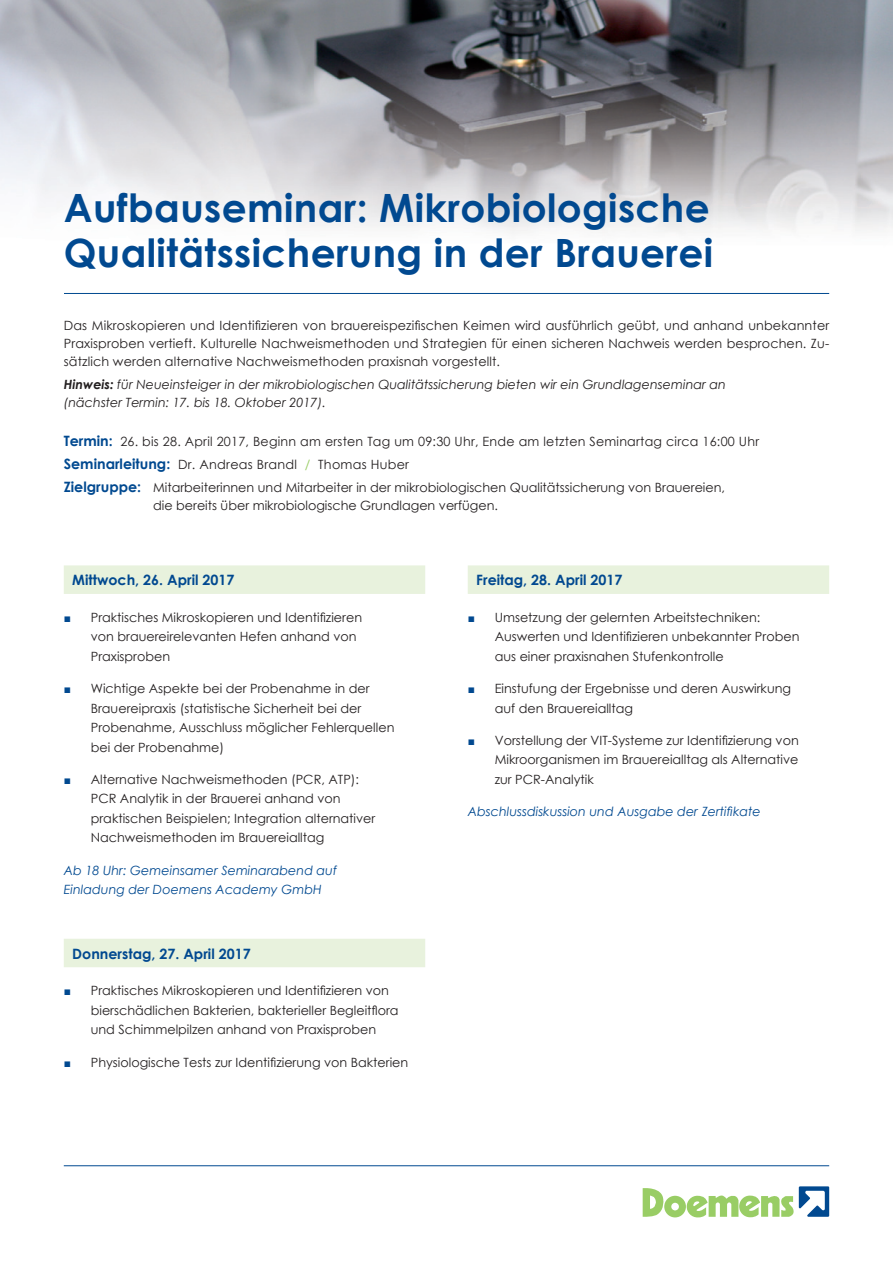
<style>
.page{position:relative;width:893px;height:1263px;background:#fff}
.page>*{position:absolute;margin:0;border:0;box-sizing:border-box;transform-origin:0 0}
.t1{font:700 39px/45px "Century Gothic";letter-spacing:.01em;color:#014990}
.t2{font:700 14.25px "Century Gothic";color:#014990}
.t3{font:12.75px/19.5px "Century Gothic";color:#231f20}
.t4{font:italic 12.75px/18px "Century Gothic";color:#231f20}
.t5{font:12.75px/23.7px "Century Gothic";letter-spacing:.02em;color:#231f20}
.t6{font:italic 12.75px/19.5px "Century Gothic";color:#014990}
.s1{font-weight:700}
.s2{font-weight:700;font-size:14.25px;color:#014990}
.s3{color:#99cd65}
.s4{font-family:"Times New Roman";font-style:italic;font-size:12px;color:#014990}
</style>
<div class="page">
<img style="left:0;top:0;width:893px;height:233px">
<hr style="left:64px;top:293px;width:765px;height:1px;background:#014990">
<div style="left:64px;top:565px;width:361px;height:29px;background:#e8f2dd"></div>
<div style="left:64px;top:939px;width:361px;height:28px;background:#e8f2dd"></div>
<div style="left:468px;top:565px;width:361px;height:29px;background:#e8f2dd"></div>
<svg style="left:643px;top:1186px;width:186px;height:31px"></svg>
<hr style="left:64px;top:1165px;width:765px;height:1px;background:#014990">
<h1 class="t1" style="left:64px;top:183px;width:651px">Aufbauseminar: Mikrobiologische<br>Qualitätssicherung in der Brauerei</h1>
<p class="t3" style="left:64px;top:317px;width:767px;line-height:18px;text-align:justify">Das Mikroskopieren und Identifizieren von brauereispezifischen Keimen wird ausführlich geübt, und anhand unbekannter Praxisproben vertieft. Kulturelle Nachweismethoden und Strategien für einen sicheren Nachweis werden besprochen. Zu&shy;sätzlich werden alternative Nachweismethoden praxisnah vorgestellt.</p>
<p class="t4" style="left:64px;top:375px;width:664px"><span class="s1">Hinweis:</span> für Neueinsteiger in der mikrobiologischen Qualitätssicherung bieten wir ein Grundlagenseminar an (nächster Termin: 17. bis 18. Oktober 2017).</p>
<p class="t5" style="left:64px;top:429px;width:697px"><span class="s2">Termin:</span> 26. bis 28. April 2017, Beginn am ersten Tag um 09:30 Uhr, Ende am letzten Seminartag circa 16:00 Uhr<br><span class="s2">Seminarleitung:</span> Dr. Andreas Brandl <span class="s3">/</span> Thomas Huber</p>
<p class="t3" style="left:153px;top:478px;width:573px;line-height:18px;text-indent:-89px"><span class="s2">Zielgruppe:</span> Mitarbeiterinnen und Mitarbeiter in der mikrobiologischen Qualitätssicherung von Brauereien, die bereits über mikrobiologische Grundlagen verfügen.</p>
<p class="t2" style="left:72px;top:569px;width:164px">Mittwoch, 26. April 2017</p>
<p class="t3" style="left:91px;top:607px;width:273px;text-indent:-27px"><span class="s4">■</span> Praktisches Mikroskopieren und Identifizieren von brauereirelevanten Hefen anhand von<br>Praxisproben</p>
<p class="t3" style="left:91px;top:679px;width:305px;text-indent:-27px"><span class="s4">■</span> Wichtige Aspekte bei der Probenahme in der Brauereipraxis (statistische Sicherheit bei der Probenahme, Ausschluss möglicher Fehlerquellen bei der Probenahme)</p>
<p class="t3" style="left:91px;top:769px;width:286px;text-indent:-27px"><span class="s4">■</span> Alternative Nachweismethoden (PCR, ATP):<br>PCR Analytik in der Brauerei anhand von praktischen Beispielen; Integration alternativer Nachweismethoden im Brauereialltag</p>
<p class="t6" style="left:64px;top:860px;width:275px">Ab 18 Uhr: Gemeinsamer Seminarabend auf<br>Einladung der Doemens Academy GmbH</p>
<p class="t2" style="left:72px;top:943px;width:180px">Donnerstag, 27. April 2017</p>
<p class="t3" style="left:91px;top:981px;width:309px;text-indent:-27px"><span class="s4">■</span> Praktisches Mikroskopieren und Identifizieren von bierschädlichen Bakterien, bakterieller Begleitflora und Schimmelpilzen anhand von Praxisproben</p>
<p class="t3" style="left:64px;top:1052px;width:346px"><span class="s4">■</span> Physiologische Tests zur Identifizierung von Bakterien</p>
<p class="t2" style="left:476px;top:569px;width:148px">Freitag, 28. April 2017</p>
<p class="t3" style="left:495px;top:607px;width:306px;text-indent:-27px"><span class="s4">■</span> Umsetzung der gelernten Arbeitstechniken:<br>Auswerten und Identifizieren unbekannter Proben aus einer praxisnahen Stufenkontrolle</p>
<p class="t3" style="left:495px;top:679px;width:298px;text-indent:-27px"><span class="s4">■</span> Einstufung der Ergebnisse und deren Auswirkung auf den Brauereialltag</p>
<p class="t3" style="left:495px;top:730px;width:306px;text-align:justify;text-indent:-27px"><span class="s4">■</span> Vorstellung der VIT-Systeme zur Identifizierung von Mikroorganismen im Brauereialltag als Alternative zur PCR-Analytik</p>
<p class="t6" style="left:468px;top:802px;width:294px">Abschlussdiskussion und Ausgabe der Zertifikate</p>
</div>
